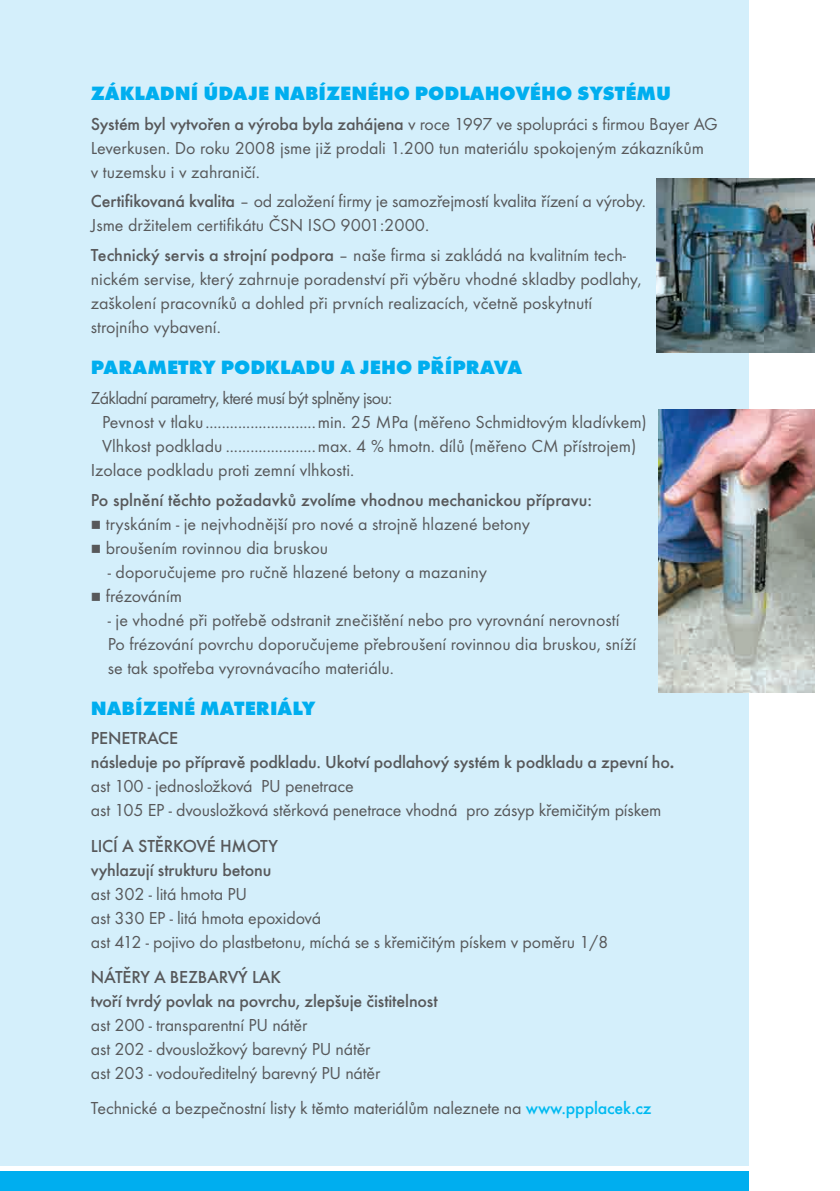
<style>
.page{position:relative;width:840px;height:1191px;background:#fff}
.page>*{position:absolute;margin:0;border:0;box-sizing:border-box;transform-origin:0 0}
.t1{font:700 20px "Futura TEE Extr";color:#00aeef}
.t2{font:18px/24px "Futura TEE";color:#57585a}
.t3{font:500 18px/24px "Futura TEE";letter-spacing:-.01em;color:#57585a}
.t4{font:18px "Futura TEE";letter-spacing:-.04em;color:#57585a}
.s1{font-weight:500}
.s2{font-weight:600}
.s3{font-weight:500;color:#00baf1}
</style>
<div class="page">
<div style="left:0;top:0;width:748px;height:1166px;background:#d4effb"></div>
<div style="left:0;top:1171px;width:748px;height:20px;background:#00aeef"></div>
<img style="left:658px;top:409px;width:156px;height:283px">
<img style="left:656px;top:178px;width:158px;height:175px">
<p class="t1" style="left:91px;top:87px;width:581px">ZÁKLADNÍ ÚDAJE NABÍZENÉHO PODLAHOVÉHO SYSTÉMU</p>
<p class="t2" style="left:91px;top:113px;width:628px"><span class="s1">Systém byl vytvořen a výroba byla zahájena</span> v roce 1997 ve spolupráci s firmou Bayer AG<br>Leverkusen. Do roku 2008 jsme již prodali 1.200 tun materiálu spokojeným zákazníkům<br>v tuzemsku i v zahraničí.</p>
<p class="t2" style="left:91px;top:191px;width:556px"><span class="s1">Certifikovaná kvalita</span> – od založení firmy je samozřejmostí kvalita řízení a výroby.<br>Jsme držitelem certifikátu ČSN ISO 9001:2000.</p>
<p class="t2" style="left:91px;top:244px;width:552px"><span class="s1">Technický servis a strojní podpora</span> – naše firma si zakládá na kvalitním tech&shy;nickém servise, který zahrnuje poradenství při výběru vhodné skladby podlahy, zaškolení pracovníků a dohled při prvních realizacích, včetně poskytnutí strojního vybavení.</p>
<p class="t1" style="left:91px;top:361px;width:433px">PARAMETRY PODKLADU A JEHO PŘÍPRAVA</p>
<p class="t4" style="left:91px;top:390px;width:303px">Základní parametry, které musí být splněny jsou:</p>
<p class="t2" style="left:102px;top:411px;width:546px">Pevnost v tlaku ...........................min. 25 MPa (měřeno Schmidtovým kladívkem)</p>
<p class="t2" style="left:102px;top:435px;width:535px">Vlhkost podkladu ......................max. 4 % hmotn. dílů (měřeno CM přístrojem)</p>
<p class="t2" style="left:91px;top:459px;width:265px">Izolace podkladu proti zemní vlhkosti.</p>
<p class="t3" style="left:91px;top:489px;width:502px">Po splnění těchto požadavků zvolíme vhodnou mechanickou přípravu:</p>
<p class="t2" style="left:106px;top:513px;width:425px">tryskáním - je nejvhodnější pro nové a strojně hlazené betony broušením rovinnou dia bruskou</p>
<p class="t2" style="left:106px;top:561px;width:382px">- doporučujeme pro ručně hlazené betony a mazaniny frézováním</p>
<p class="t2" style="left:108px;top:609px;width:529px">- je vhodné při potřebě odstranit znečištění nebo pro vyrovnání nerovností<br>Po frézování povrchu doporučujeme přebroušení rovinnou dia bruskou, sníží se tak spotřeba vyrovnávacího materiálu.</p>
<p class="t1" style="left:91px;top:701px;width:226px">NABÍZENÉ MATERIÁLY</p>
<p class="t2" style="left:91px;top:728px;width:584px"><span class="s1">PENETRACE<br>následuje po přípravě podkladu. Ukotví podlahový systém k podkladu a zpevní ho</span><span class="s2">. </span>ast 100 - jednosložková PU penetrace<br>ast 105 EP - dvousložková stěrková penetrace vhodná pro zásyp křemičitým pískem</p>
<p class="t3" style="left:91px;top:835px;width:189px">LICÍ A STĚRKOVÉ HMOTY vyhlazují strukturu betonu</p>
<p class="t2" style="left:91px;top:883px;width:518px">ast 302 - litá hmota PU<br>ast 330 EP - litá hmota epoxidová<br>ast 412 - pojivo do plastbetonu, míchá se s křemičitým pískem v poměru 1/8</p>
<p class="t3" style="left:91px;top:966px;width:348px">NÁTĚRY A BEZBARVÝ LAK<br>tvoří tvrdý povlak na povrchu, zlepšuje čistitelnost</p>
<p class="t2" style="left:91px;top:1014px;width:291px">ast 200 - transparentní PU nátěr<br>ast 202 - dvousložkový barevný PU nátěr ast 203 - vodouředitelný barevný PU nátěr</p>
<p class="t2" style="left:91px;top:1098px;width:562px">Technické a bezpečnostní listy k těmto materiálům naleznete na <span class="s3">www.ppplacek.cz</span></p>
</div>
